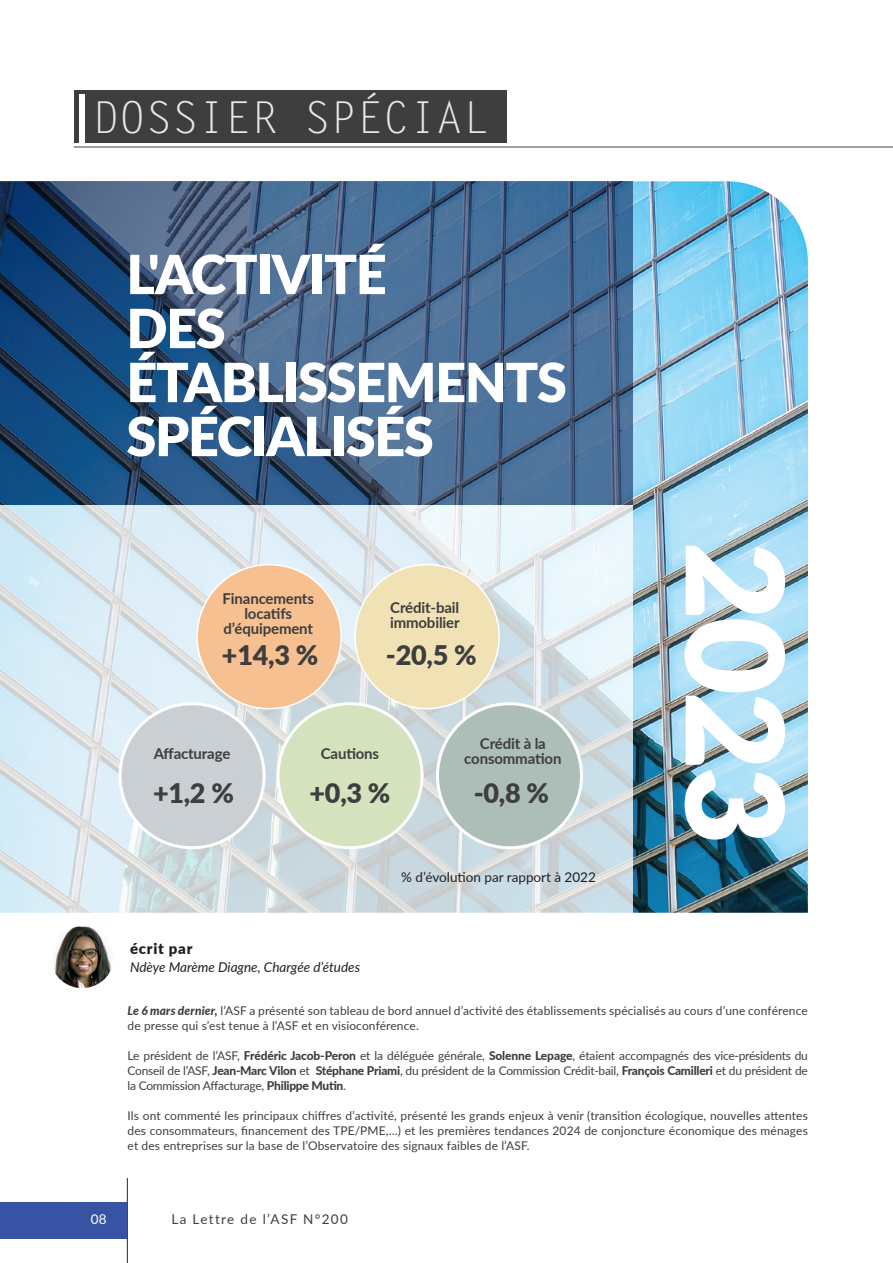
<style>
.page{position:relative;width:893px;height:1263px;background:#fff}
.page>*{position:absolute;margin:0;border:0;box-sizing:border-box;transform-origin:0 0}
.t1{font:900 135px "Lato";color:#fff}
.t2{font:900 54px/54px "Lato";letter-spacing:-.025em;color:#fff}
.t3{font:43.95px "Letter Gothic Std";color:#e6e7e9}
.t4{font:900 27px "Lato";color:#3e3e3f}
.t5{font:700 15px/15px "Lato";letter-spacing:-.01em;color:#3e3e3f;text-align:center}
.t6{font:900 15px "Lato";letter-spacing:.05em;color:#231f20}
.t7{font:italic 13.5px "Lato";color:#231f20}
.t8{font:13.5px "Lato";color:#231f20}
.t9{font:13.5px "Lato";letter-spacing:.1em;color:#3e3e3f}
.t10{font:13.5px "Lato";color:#fff}
.t11{font:12px/15px "Lato";letter-spacing:.01em;color:#3e3e3f;text-align:justify}
.s1{font-weight:800;font-style:italic}
.s2{font-weight:800}
</style>
<div class="page">
<hr style="left:127px;top:1178px;width:1px;height:85px;background:#3e3e3f">
<div style="left:0;top:1202px;width:127px;height:36px;background:#3853a3"></div>
<img style="left:0;top:181px;width:808px;height:732px">
<svg style="left:0;top:506px;width:632px;height:407px;background:#d8e5eb"></svg>
<div style="left:355px;top:565px;width:144px;height:144px;background:#f1e2b5;border-radius:50%"></div>
<div style="left:197px;top:565px;width:144px;height:144px;background:#f6c091;border-radius:50%"></div>
<div style="left:278px;top:704px;width:144px;height:144px;background:#d4e2bd;border-radius:50%"></div>
<div style="left:276px;top:702px;width:147px;height:147px;border:3px solid #fff;border-radius:50%"></div>
<div style="left:120px;top:704px;width:144px;height:144px;background:#cacfd3;border-radius:50%"></div>
<div style="left:119px;top:702px;width:147px;height:147px;border:3px solid #fff;border-radius:50%"></div>
<div style="left:437px;top:704px;width:144px;height:144px;background:#acbeb7;border-radius:50%"></div>
<div style="left:436px;top:702px;width:147px;height:147px;border:3px solid #fff;border-radius:50%"></div>
<svg style="left:0;top:181px;width:632px;height:323px;background:#3a5e86"></svg>
<img style="left:54px;top:926px;width:59px;height:62px">
<div style="left:75px;top:90px;width:432px;height:52px;background:#3e3e3f"></div>
<div style="left:79px;top:95px;width:6px;height:52px;background:#fff"></div>
<hr style="left:74px;top:147px;width:819px;height:1px;background:#3e3e3f">
<h3 class="t3" style="left:93px;top:93px;width:397px">DOSSIER SPÉCIAL</h3>
<h2 class="t2" style="left:126px;top:245px;width:442px">L'ACTIVITÉ<br>DES<br>ÉTABLISSEMENTS<br>SPÉCIALISÉS</h2>
<p class="t5" style="left:223px;top:591px;width:93px">Financements locatifs d’équipement</p>
<h3 class="t4" style="left:222px;top:635px;width:98px">+14,3 %</h3>
<p class="t5" style="left:390px;top:599px;width:71px;text-align:left">Crédit-bail immobilier</p>
<h3 class="t4" style="left:386px;top:635px;width:92px">-20,5 %</h3>
<p class="t5" style="left:154px;top:745px;width:78px">Affacturage</p>
<p class="t5" style="left:321px;top:745px;width:60px">Cautions</p>
<p class="t5" style="left:464px;top:735px;width:99px">Crédit à la consommation</p>
<h3 class="t4" style="left:153px;top:773px;width:82px">+1,2 %</h3>
<h3 class="t4" style="left:310px;top:773px;width:82px">+0,3 %</h3>
<h3 class="t4" style="left:474px;top:773px;width:77px">-0,8 %</h3>
<p class="t6" style="left:130px;top:937px;width:64px">écrit par</p>
<p class="t7" style="left:130px;top:957px;width:232px">Ndèye Marème Diagne, Chargée d’études</p>
<p class="t8" style="left:401px;top:867px;width:196px">% d’évolution par rapport à 2022</p>
<h1 class="t1" style="left:836px;top:542px;width:305px;rotate:90deg">2023</h1>
<p class="t11" style="left:128px;top:1003px;width:682px"><span class="s1">Le 6 mars dernier,</span> l’ASF a présenté son tableau de bord annuel d’activité des établissements spécialisés au cours d’une conférence de presse qui s’est tenue à l’ASF et en visioconférence.</p>
<p class="t11" style="left:128px;top:1048px;width:682px">Le président de l’ASF, <span class="s2">Frédéric Jacob-Peron</span> et la déléguée générale, <span class="s2">Solenne Lepage</span>, étaient accompagnés des vice-présidents du Conseil de l’ASF, <span class="s2">Jean-Marc Vilon</span> et <span class="s2">Stéphane Priami</span>, du président de la Commission Crédit-bail, <span class="s2">François Camilleri</span> et du président de la Commission Affacturage, <span class="s2">Philippe Mutin</span>.</p>
<p class="t11" style="left:128px;top:1108px;width:682px">Ils ont commenté les principaux chiffres d’activité, présenté les grands enjeux à venir (transition écologique, nouvelles attentes des consommateurs, financement des TPE/PME,…) et les premières tendances 2024 de conjoncture économique des ménages et des entreprises sur la base de l’Observatoire des signaux faibles de l’ASF.</p>
<p class="t10" style="left:91px;top:1209px;width:17px">08</p>
<p class="t9" style="left:171px;top:1209px;width:178px">La Lettre de l’ASF N°200</p>
</div>
